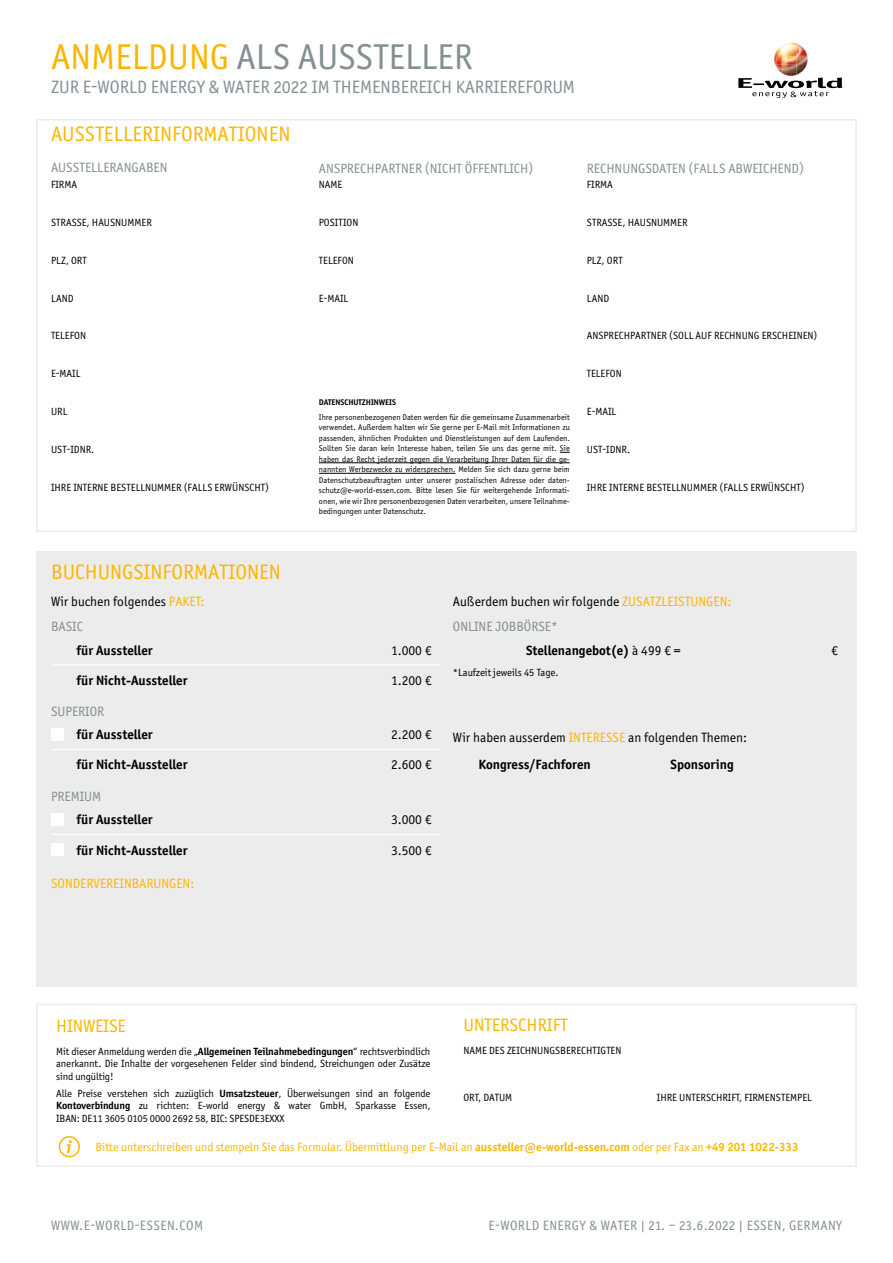
<style>
.page{position:relative;width:893px;height:1263px;background:#fff}
.page>*{position:absolute;margin:0;border:0;box-sizing:border-box;transform-origin:0 0}
.t1{font:36px "Officina Sans ITC Pro";color:#848f92}
.t2{font:21px "Officina Sans ITC Pro";color:#fbb600}
.t3{font:18px "Officina Sans ITC Pro";color:#848f92}
.t4{font:18px "Officina Sans ITC Pro";color:#fbb600}
.t5{font:13.5px/27.2px "Officina Sans ITC Pro";color:#000}
.t6{font:700 13.5px "Officina Sans ITC Pro";color:#000}
.t7{font:13.5px "Officina Sans ITC Pro";color:#848f92}
.t8{font:13.5px "Officina Sans ITC Pro";letter-spacing:.03em;color:#848f92}
.t9{font:13.5px "Officina Sans ITC Pro";color:#fbb600}
.t10{font:12px "Officina Sans ITC Pro";letter-spacing:-.005em;color:#fbb600}
.t11{font:10.5px/12.6px "Officina Sans ITC Pro";color:#000;text-align:justify}
.t12{font:8.25px/10.5px "Officina Sans ITC Pro";color:#000;text-align:justify}
.t13{font:700 8.25px "Officina Sans ITC Pro";letter-spacing:-.005em;color:#000}
.s1{color:#fbb600}
.s2{font-weight:400}
.s3{font-weight:700}
</style>
<div class="page">
<img style="left:774px;top:43px;width:22px;height:22px">
<svg style="left:738px;top:65px;width:104px;height:33px"></svg>
<div style="left:36px;top:119px;width:821px;height:413px;border:2px solid #ececec"></div>
<hr style="left:319px;top:462px;width:251px;height:1px;background:#000">
<hr style="left:319px;top:473px;width:136px;height:1px;background:#000">
<div style="left:36px;top:552px;width:821px;height:435px;background:#ececec"></div>
<div style="left:36px;top:1003px;width:821px;height:164px;border:2px solid #ececec"></div>
<div style="left:59px;top:1136px;width:21px;height:21px;border:2px solid #fbb600;border-radius:50%"></div>
<svg style="left:67px;top:1140px;width:5px;height:13px"></svg>
<svg style="left:51px;top:664px;width:17px;height:1px"></svg>
<hr style="left:68px;top:664px;width:158px;height:1px;background:#fff">
<hr style="left:226px;top:664px;width:214px;height:1px;background:#fff">
<svg style="left:51px;top:749px;width:17px;height:1px"></svg>
<hr style="left:68px;top:749px;width:158px;height:1px;background:#fff">
<hr style="left:226px;top:749px;width:214px;height:1px;background:#fff">
<div style="left:51px;top:728px;width:13px;height:13px;background:#fff"></div>
<svg style="left:51px;top:834px;width:17px;height:1px"></svg>
<hr style="left:68px;top:834px;width:158px;height:1px;background:#fff">
<hr style="left:226px;top:834px;width:214px;height:1px;background:#fff">
<div style="left:51px;top:813px;width:13px;height:13px;background:#fff"></div>
<div style="left:51px;top:843px;width:13px;height:13px;background:#fff"></div>
<h1 class="t1" style="left:51px;top:35px;width:423px"><span class="s1">ANMELDUNG</span> ALS AUSSTELLER</h1>
<h3 class="t3" style="left:51px;top:76px;width:525px">ZUR E-WORLD ENERGY &amp; WATER 2022 IM THEMENBEREICH KARRIEREFORUM</h3>
<h2 class="t2" style="left:51px;top:122px;width:241px">AUSSTELLERINFORMATIONEN</h2>
<p class="t7" style="left:51px;top:159px;width:118px">AUSSTELLERANGABEN</p>
<p class="t7" style="left:319px;top:161px;width:216px">ANSPRECHPARTNER (NICHT ÖFFENTLICH)</p>
<p class="t7" style="left:587px;top:161px;width:219px">RECHNUNGSDATEN (FALLS ABWEICHEND)</p>
<p class="t11" style="left:51px;top:178px;width:28px">FIRMA</p>
<p class="t11" style="left:319px;top:178px;width:25px">NAME</p>
<p class="t11" style="left:587px;top:178px;width:28px">FIRMA</p>
<p class="t11" style="left:51px;top:216px;width:102px">STRASSE, HAUSNUMMER</p>
<p class="t11" style="left:319px;top:216px;width:41px">POSITION</p>
<p class="t11" style="left:587px;top:216px;width:102px">STRASSE, HAUSNUMMER</p>
<p class="t11" style="left:51px;top:254px;width:37px">PLZ, ORT</p>
<p class="t11" style="left:319px;top:254px;width:37px">TELEFON</p>
<p class="t11" style="left:587px;top:254px;width:37px">PLZ, ORT</p>
<p class="t11" style="left:51px;top:292px;width:24px">LAND</p>
<p class="t11" style="left:319px;top:292px;width:31px">E-MAIL</p>
<p class="t11" style="left:587px;top:292px;width:24px">LAND</p>
<p class="t11" style="left:51px;top:329px;width:37px">TELEFON</p>
<p class="t11" style="left:587px;top:329px;width:232px">ANSPRECHPARTNER (SOLL AUF RECHNUNG ERSCHEINEN)</p>
<p class="t11" style="left:51px;top:367px;width:31px">E-MAIL</p>
<p class="t11" style="left:587px;top:367px;width:37px">TELEFON</p>
<p class="t11" style="left:51px;top:405px;width:18px">URL</p>
<p class="t11" style="left:587px;top:405px;width:31px">E-MAIL</p>
<p class="t11" style="left:51px;top:443px;width:45px">UST-IDNR.</p>
<p class="t11" style="left:587px;top:443px;width:45px">UST-IDNR.</p>
<p class="t11" style="left:51px;top:481px;width:219px">IHRE INTERNE BESTELLNUMMER (FALLS ERWÜNSCHT)</p>
<p class="t11" style="left:587px;top:481px;width:219px">IHRE INTERNE BESTELLNUMMER (FALLS ERWÜNSCHT)</p>
<p class="t13" style="left:319px;top:397px;width:79px">DATENSCHUTZHINWEIS</p>
<p class="t12" style="left:319px;top:412px;width:252px">Ihre personenbezogenen Daten werden für die gemeinsame Zusammenarbeit verwendet. Außerdem halten wir Sie gerne per E-Mail mit Informationen zu passenden, ähnlichen Produkten und Dienstleistungen auf dem Laufenden.<br>Sollten Sie daran kein Interesse haben, teilen Sie uns das gerne mit. Sie haben das Recht jederzeit gegen die Verarbeitung Ihrer Daten für die ge&shy;nannten Werbezwecke zu widersprechen. Melden Sie sich dazu gerne beim Datenschutzbeauftragten unter unserer postalischen Adresse oder daten&shy;schutz@e-world-essen.com. Bitte lesen Sie für weitergehende Informati&shy;onen, wie wir Ihre personenbezogenen Daten verarbeiten, unsere Teilnahme&shy;bedingungen unter Datenschutz.</p>
<h2 class="t2" style="left:51px;top:560px;width:231px">BUCHUNGSINFORMATIONEN</h2>
<p class="t5" style="left:51px;top:588px;width:155px">Wir buchen folgendes <span class="s1">PAKET:</span></p>
<p class="t5" style="left:453px;top:588px;width:280px">Außerdem buchen wir folgende <span class="s1">ZUSATZLEISTUNGEN:</span></p>
<p class="t7" style="left:51px;top:618px;width:34px">BASIC</p>
<p class="t7" style="left:453px;top:618px;width:107px">ONLINE JOBBÖRSE*</p>
<p class="t6" style="left:77px;top:642px;width:78px">für Aussteller</p>
<p class="t5" style="left:391px;top:636px;width:42px">1.000 €</p>
<p class="t6" style="left:77px;top:672px;width:113px">für Nicht-Aussteller</p>
<p class="t5" style="left:391px;top:667px;width:42px">1.200 €</p>
<p class="t7" style="left:51px;top:703px;width:55px">SUPERIOR</p>
<p class="t6" style="left:77px;top:726px;width:78px">für Aussteller</p>
<p class="t5" style="left:391px;top:721px;width:42px">2.200 €</p>
<p class="t6" style="left:77px;top:756px;width:113px">für Nicht-Aussteller</p>
<p class="t5" style="left:391px;top:751px;width:42px">2.600 €</p>
<p class="t7" style="left:51px;top:788px;width:52px">PREMIUM</p>
<p class="t6" style="left:77px;top:811px;width:78px">für Aussteller</p>
<p class="t5" style="left:391px;top:806px;width:42px">3.000 €</p>
<p class="t6" style="left:77px;top:841px;width:113px">für Nicht-Aussteller</p>
<p class="t5" style="left:391px;top:836px;width:42px">3.500 €</p>
<p class="t9" style="left:51px;top:875px;width:145px">SONDERVEREINBARUNGEN:</p>
<p class="t6" style="left:526px;top:642px;width:156px">Stellenangebot(e) <span class="s2">à 499 € =</span></p>
<p class="t5" style="left:831px;top:637px;width:8px">€</p>
<p class="t11" style="left:453px;top:666px;width:107px">*Laufzeit jeweils 45 Tage.</p>
<p class="t5" style="left:478px;top:724px;width:270px;text-indent:-26px">Wir haben ausserdem <span class="s1">INTERESSE</span> an folgenden Themen:<br><span class="s3">Kongress/Fachforen</span></p>
<p class="t6" style="left:671px;top:756px;width:65px">Sponsoring</p>
<h3 class="t4" style="left:56px;top:1015px;width:71px">HINWEISE</h3>
<h3 class="t4" style="left:463px;top:1014px;width:106px">UNTERSCHRIFT</h3>
<p class="t11" style="left:56px;top:1045px;width:376px">Mit dieser Anmeldung werden die „<span class="s3">Allgemeinen Teilnahmebedingungen</span>“ rechtsverbindlich anerkannt. Die Inhalte der vorgesehenen Felder sind bindend, Streichungen oder Zusätze sind ungültig!</p>
<p class="t11" style="left:56px;top:1087px;width:376px">Alle Preise verstehen sich zuzüglich <span class="s3">Umsatzsteuer</span>, Überweisungen sind an folgende <span class="s3">Kontoverbindung</span> zu richten: E-world energy &amp; water GmbH, Sparkasse Essen, IBAN: DE11 3605 0105 0000 2692 58, BIC: SPESDE3EXXX</p>
<p class="t11" style="left:463px;top:1044px;width:160px">NAME DES ZEICHNUNGSBERECHTIGTEN</p>
<p class="t11" style="left:463px;top:1091px;width:50px">ORT, DATUM</p>
<p class="t11" style="left:657px;top:1091px;width:156px">IHRE UNTERSCHRIFT, FIRMENSTEMPEL</p>
<p class="t10" style="left:96px;top:1139px;width:704px">Bitte unterschreiben und stempeln Sie das Formular. Übermittlung per E-Mail an <span class="s3">aussteller@e-world-essen.com</span> oder per Fax an <span class="s3">+49 201 1022-333</span></p>
<p class="t8" style="left:51px;top:1218px;width:153px">WWW.E-WORLD-ESSEN.COM</p>
<p class="t8" style="left:489px;top:1218px;width:355px">E-WORLD ENERGY &amp; WATER | 21. – 23.6.2022 | ESSEN, GERMANY</p>
</div>
